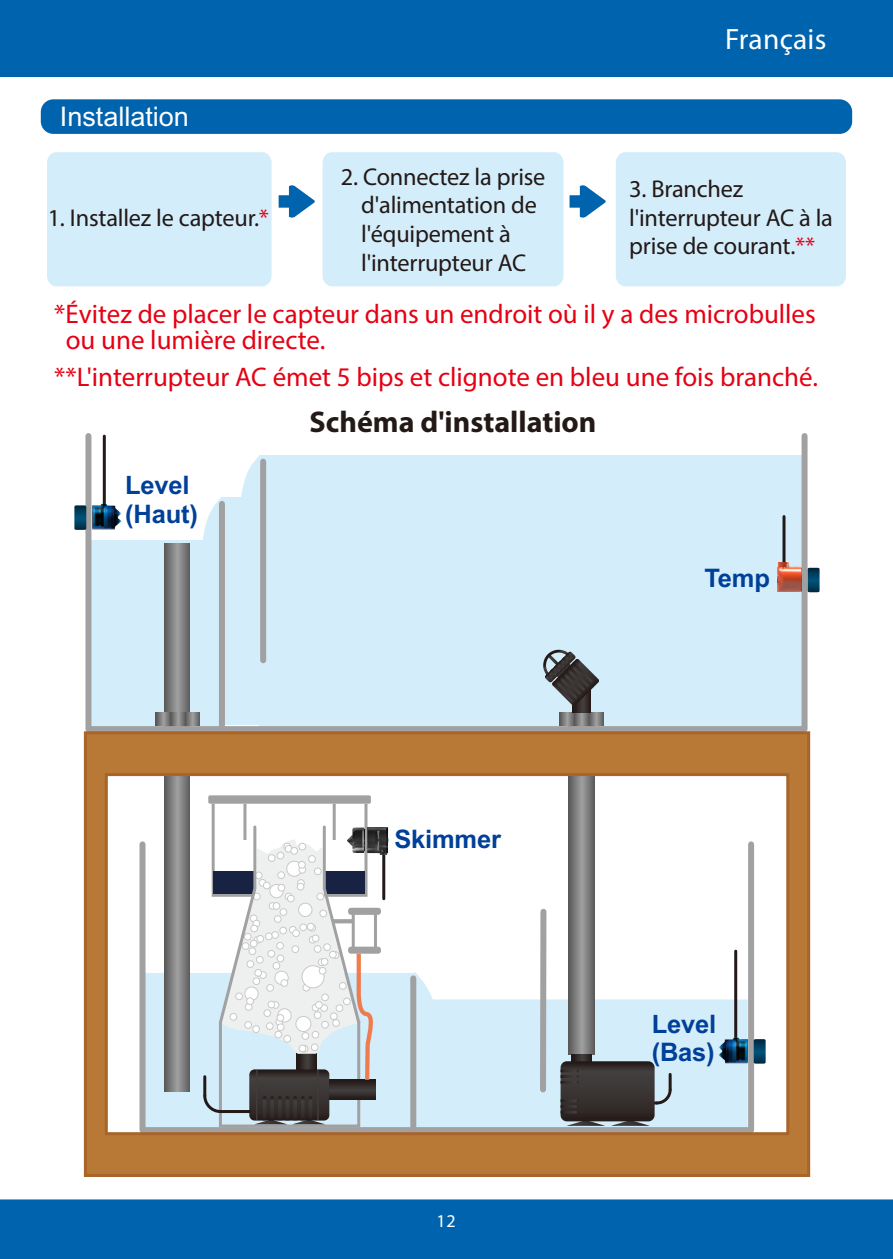
<style>
.page{position:relative;width:893px;height:1259px;background:#fff}
.page>*{position:absolute;margin:0;border:0;box-sizing:border-box;transform-origin:0 0}
.t1{font:700 30px "Myriad Pro";color:#231916}
.t2{font:29.4px "Myriad Pro";letter-spacing:.01em;color:#fff}
.t3{font:27px/26.4px "Myriad Pro";color:#e60013}
.t4{font:27px "Arial Unicode MS";color:#fff}
.t5{font:700 25.5px/28.5px "Arial";letter-spacing:-.005em;color:#004098}
.t6{font:24.3px/28.8px "Myriad Pro";letter-spacing:-.01em;color:#231916;text-align:center}
.t7{font:18px "Myriad Pro";color:#fff}
.s1{color:#e60013}
</style>
<div class="page">
<div style="left:0;top:0;width:893px;height:77px;background:#0063ae"></div>
<div style="left:0;top:1199px;width:893px;height:60px;background:#0063ae"></div>
<div style="left:41px;top:99px;width:811px;height:35px;background:#0063ae;border-radius:13px"></div>
<div style="left:47px;top:152px;width:225px;height:134px;background:#d3edfb;border-radius:10px"></div>
<div style="left:323px;top:152px;width:240px;height:134px;background:#d3edfb;border-radius:10px"></div>
<div style="left:616px;top:152px;width:230px;height:134px;background:#d3edfb;border-radius:10px"></div>
<svg style="left:279px;top:185px;width:36px;height:33px"></svg>
<svg style="left:569px;top:185px;width:37px;height:33px"></svg>
<div style="left:92px;top:540px;width:130px;height:187px;background:#d3edfb"></div>
<div style="left:259px;top:455px;width:544px;height:274px;background:#d3edfb"></div>
<svg style="left:164px;top:543px;width:26px;height:169px"></svg>
<svg style="left:241px;top:456px;width:18px;height:41px"></svg>
<svg style="left:203px;top:498px;width:18px;height:42px"></svg>
<div style="left:221px;top:497px;width:44px;height:228px;background:#d3edfb"></div>
<div style="left:85px;top:433px;width:722px;height:299px;border:6px solid #a1a1a2"></div>
<hr style="left:782px;top:516px;width:3px;height:48px;background:#231916">
<div style="left:219px;top:504px;width:6px;height:221px;background:#a1a1a2"></div>
<div style="left:260px;top:462px;width:6px;height:198px;background:#a1a1a2"></div>
<svg style="left:83px;top:730px;width:728px;height:447px"></svg>
<div style="left:410px;top:978px;width:6px;height:151px;background:#a1a1a2"></div>
<div style="left:540px;top:911px;width:6px;height:178px;background:#a1a1a2"></div>
<div style="left:219px;top:1019px;width:141px;height:108px;border:3px solid #a1a1a2"></div>
<div style="left:208px;top:795px;width:163px;height:8px;background:#a1a1a2;border-radius:2px"></div>
<hr style="left:243px;top:803px;width:3px;height:37px;background:#a1a1a2">
<hr style="left:333px;top:803px;width:3px;height:37px;background:#a1a1a2">
<svg style="left:297px;top:1054px;width:19px;height:15px"></svg>
<svg style="left:249px;top:1069px;width:80px;height:51px"></svg>
<svg style="left:254px;top:1096px;width:71px;height:28px"></svg>
<hr style="left:317px;top:1070px;width:2px;height:50px;background:#403c3c">
<hr style="left:256px;top:1070px;width:1px;height:50px;background:#403c3c">
<svg style="left:329px;top:1079px;width:47px;height:20px"></svg>
<svg style="left:156px;top:712px;width:14px;height:13px"></svg>
<svg style="left:185px;top:712px;width:15px;height:13px"></svg>
<svg style="left:170px;top:712px;width:15px;height:13px"></svg>
<svg style="left:560px;top:712px;width:14px;height:13px"></svg>
<svg style="left:589px;top:712px;width:14px;height:13px"></svg>
<svg style="left:574px;top:713px;width:15px;height:12px"></svg>
<hr style="left:203px;top:1076px;width:3px;height:19px;background:#231916">
<svg style="left:202px;top:1092px;width:22px;height:22px"></svg>
<hr style="left:221px;top:1110px;width:29px;height:3px;background:#231916">
<hr style="left:669px;top:1074px;width:3px;height:15px;background:#231916">
<svg style="left:655px;top:1086px;width:18px;height:20px"></svg>
<svg style="left:572px;top:1055px;width:19px;height:6px"></svg>
<svg style="left:566px;top:1121px;width:39px;height:4px"></svg>
<svg style="left:611px;top:1121px;width:39px;height:4px"></svg>
<svg style="left:561px;top:1061px;width:94px;height:60px"></svg>
<svg style="left:561px;top:1069px;width:17px;height:14px"></svg>
<svg style="left:561px;top:1099px;width:17px;height:14px"></svg>
<svg style="left:348px;top:907px;width:33px;height:8px"></svg>
<div style="left:348px;top:946px;width:33px;height:7px;background:#a1a1a2;border-radius:3px"></div>
<hr style="left:382px;top:852px;width:3px;height:46px;background:#231916">
<div style="left:365px;top:1045px;width:5px;height:34px;background:#ee7c4f"></div>
<hr style="left:734px;top:951px;width:3px;height:87px;background:#231916">
<svg style="left:572px;top:706px;width:18px;height:7px"></svg>
<svg style="left:543px;top:649px;width:56px;height:57px"></svg>
<svg style="left:754px;top:1039px;width:12px;height:24px"></svg>
<img style="left:718px;top:1037px;width:30px;height:26px">
<hr style="left:103px;top:436px;width:3px;height:68px;background:#231916">
<svg style="left:74px;top:505px;width:12px;height:25px"></svg>
<img style="left:92px;top:504px;width:30px;height:26px">
<svg style="left:217px;top:824px;width:162px;height:229px"></svg>
<svg style="left:808px;top:568px;width:11px;height:24px"></svg>
<img style="left:368px;top:827px;width:20px;height:28px">
<img style="left:347px;top:827px;width:17px;height:26px">
<img style="left:777px;top:562px;width:25px;height:30px">
<p class="t4" style="left:60px;top:107px;width:131px">Installation</p>
<p class="t6" style="left:48px;top:205px;width:223px">1. Installez le capteur.<span class="s1">*</span></p>
<p class="t6" style="left:341px;top:164px;width:206px">2. Connectez la prise d'alimentation de l'équipement à l'interrupteur AC</p>
<p class="t2" style="left:725px;top:27px;width:103px">Français</p>
<p class="t6" style="left:629px;top:176px;width:205px;text-align:left">3. Branchez l'interrupteur AC à la prise de courant.<span class="s1">**</span></p>
<p class="t3" style="left:66px;top:303px;width:752px;text-indent:-11px">*Évitez de placer le capteur dans un endroit où il y a des microbulles ou une lumière directe.</p>
<p class="t3" style="left:54px;top:366px;width:765px">**L'interrupteur AC émet 5 bips et clignote en bleu une fois branché.</p>
<p class="t5" style="left:125px;top:473px;width:74px">Level (Haut)</p>
<p class="t1" style="left:310px;top:410px;width:288px">Schéma d'installation</p>
<p class="t5" style="left:704px;top:566px;width:67px">Temp</p>
<p class="t5" style="left:394px;top:827px;width:108px">Skimmer</p>
<p class="t7" style="left:436px;top:1214px;width:21px">12</p>
<p class="t5" style="left:652px;top:1012px;width:66px">Level (Bas)</p>
</div>
